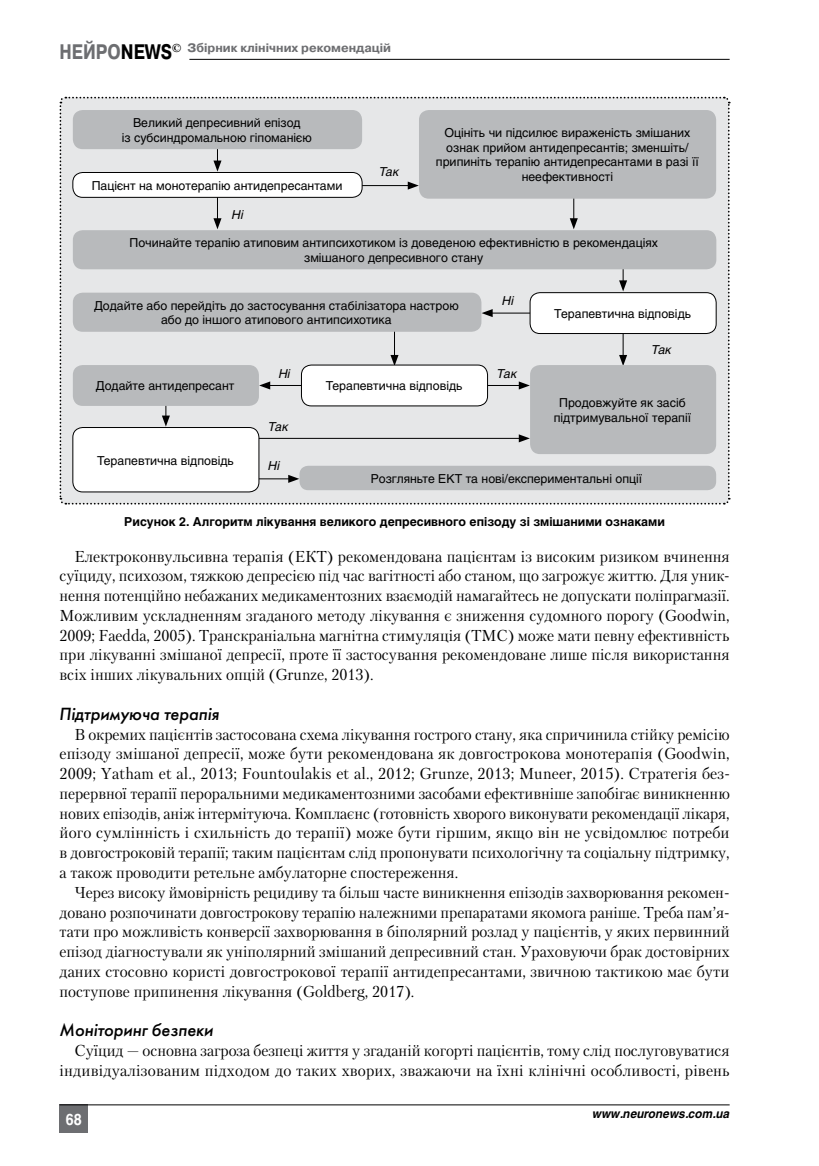
<style>
.page{position:relative;width:819px;height:1166px;background:#fff}
.page>*{position:absolute;margin:0;border:0;box-sizing:border-box;transform-origin:0 0}
.t1{font:italic 17.5px "Futuris C";color:#000}
.t2{font:15.75px/19.8px "Petersburg C";color:#000;text-align:justify}
.t3{font:700 15.75px "Helios C";color:#fff;scale:.9 1}
.t4{font:12.25px/14.7px "Helios C";color:#000;text-align:center}
.t5{font:700 12.25px "Helios C";color:#000}
.t6{font:700 12.25px "Pragmatica C";color:#6d6e71}
.t7{font:italic 700 12.25px "Helios C";color:#000;scale:.95 1}
.t8{font:italic 12.25px "Helios C";color:#000}
.s1{font-size:21px}
.s2{font-size:21px;color:#000}
.s3{font-family:"Garamond";color:#000}
</style>
<div class="page">
<div style="left:60px;top:1104px;width:28px;height:28px;background:#6d6e71"></div>
<hr style="left:60px;top:1104px;width:669px;height:1px;background:#000">
<hr style="left:189px;top:59px;width:540px;height:1px;background:#000">
<svg style="left:59px;top:96px;width:671px;height:409px;background:#e0e1e2"></svg>
<div style="left:73px;top:110px;width:289px;height:39px;background:#b8babc;border-radius:10px"></div>
<div style="left:73px;top:172px;width:289px;height:25px;background:#fff;border-radius:10px"></div>
<div style="left:73px;top:172px;width:289px;height:26px;border:1px solid #000;border-radius:10px"></div>
<div style="left:419px;top:110px;width:297px;height:89px;background:#b8babc;border-radius:10px"></div>
<div style="left:73px;top:230px;width:643px;height:39px;background:#b8babc;border-radius:10px"></div>
<div style="left:530px;top:293px;width:186px;height:40px;background:#fff;border-radius:10px"></div>
<div style="left:530px;top:292px;width:186px;height:42px;border:1px solid #000;border-radius:10px"></div>
<div style="left:301px;top:365px;width:186px;height:41px;background:#fff;border-radius:10px"></div>
<div style="left:301px;top:365px;width:186px;height:41px;border:1px solid #000;border-radius:10px"></div>
<div style="left:73px;top:427px;width:186px;height:65px;background:#fff;border-radius:10px"></div>
<div style="left:73px;top:427px;width:186px;height:65px;border:1px solid #000;border-radius:10px"></div>
<div style="left:73px;top:365px;width:186px;height:41px;background:#b8babc;border-radius:10px"></div>
<div style="left:530px;top:365px;width:186px;height:89px;background:#b8babc;border-radius:10px"></div>
<div style="left:299px;top:466px;width:417px;height:24px;background:#b8babc;border-radius:9px"></div>
<div style="left:73px;top:293px;width:408px;height:39px;background:#b8babc;border-radius:10px"></div>
<p class="t6" style="left:60px;top:41px;width:333px"><span class="s1">НЕЙРО</span><span class="s2">NEWS</span><span class="s3">©</span> Збірник клінічних рекомендацій</p>
<p class="t4" style="left:122px;top:115px;width:191px">Великий депресивний епізод<br>із субсиндромальною гіпоманією</p>
<p class="t4" style="left:92px;top:178px;width:252px">Пацієнт на монотерапію антидепресантами</p>
<p class="t8" style="left:232px;top:207px;width:13px">Ні</p>
<p class="t8" style="left:379px;top:164px;width:21px">Так</p>
<p class="t4" style="left:436px;top:125px;width:264px">Оцініть чи підсилює вираженість змішаних ознак прийом антидепресантів; зменшіть/ припиніть терапію антидепресантами в разі її неефективності</p>
<p class="t4" style="left:129px;top:235px;width:530px">Починайте терапію атиповим антипсихотиком із доведеною ефективністю в рекомендаціях змішаного депресивного стану</p>
<p class="t4" style="left:94px;top:298px;width:366px">Додайте або перейдіть до застосування стабілізатора настрою або до іншого атипового антипсихотика</p>
<p class="t4" style="left:96px;top:378px;width:140px">Додайте антидепресант</p>
<p class="t4" style="left:97px;top:453px;width:138px">Терапевтична відповідь</p>
<p class="t8" style="left:279px;top:366px;width:13px">Ні</p>
<p class="t8" style="left:268px;top:419px;width:21px">Так</p>
<p class="t8" style="left:268px;top:458px;width:13px">Ні</p>
<p class="t4" style="left:325px;top:378px;width:138px">Терапевтична відповідь</p>
<p class="t8" style="left:502px;top:294px;width:13px">Ні</p>
<p class="t8" style="left:497px;top:366px;width:21px">Так</p>
<p class="t4" style="left:554px;top:306px;width:138px">Терапевтична відповідь</p>
<p class="t8" style="left:651px;top:342px;width:21px">Так</p>
<p class="t4" style="left:553px;top:395px;width:139px">Продовжуйте як засіб підтримувальної терапії</p>
<p class="t4" style="left:371px;top:471px;width:273px">Розгляньте ЕКТ та нові/експериментальні опції</p>
<p class="t5" style="left:124px;top:514px;width:542px">Рисунок 2. Алгоритм лікування великого депресивного епізоду зі змішаними ознаками</p>
<p class="t2" style="left:60px;top:546px;width:671px;text-indent:15px">Електроконвульсивна терапія (ЕКТ) рекомендована пацієнтам із високим ризиком вчинення суїциду, психозом, тяжкою депресією під час вагітності або станом, що загрожує життю. Для уник‑ нення потенційно небажаних медикаментозних взаємодій намагайтесь не допускати поліпрагмазії.<br>Можливим ускладненням згаданого методу лікування є зниження судомного порогу (Goodwin, 2009; Faedda, 2005). Транскраніальна магнітна стимуляція (ТМС) може мати певну ефективність при лікуванні змішаної депресії, проте її застосування рекомендоване лише після використання всіх інших лікувальних опцій (Grunze, 2013).</p>
<p class="t1" style="left:60px;top:703px;width:161px">Підтримуюча терапія</p>
<p class="t2" style="left:60px;top:724px;width:671px;text-indent:15px">В окремих пацієнтів застосована схема лікування гострого стану, яка спричинила стійку ремісію епізоду змішаної депресії, може бути рекомендована як довгострокова монотерапія (Goodwin, 2009; Yatham et al., 2013; Fountoulakis et al., 2012; Grunze, 2013; Muneer, 2015). Стратегія без&shy;перервної терапії пероральними медикаментозними засобами ефективніше запобігає виникненню нових епізодів, аніж інтермітуюча. Комплаєнс (готовність хворого виконувати рекомендації лікаря, його сумлінність і схильність до терапії) може бути гіршим, якщо він не усвідомлює потреби в довгостроковій терапії; таким пацієнтам слід пропонувати психологічну та соціальну підтримку, а також проводити ретельне амбулаторне спостереження.</p>
<p class="t2" style="left:60px;top:882px;width:671px;text-indent:15px">Через високу ймовірність рецидиву та більш часте виникнення епізодів захворювання рекомен‑ довано розпочинати довгострокову терапію належними препаратами якомога раніше. Треба пам’я‑ тати про можливість конверсії захворювання в біполярний розлад у пацієнтів, у яких первинний епізод діагностували як уніполярний змішаний депресивний стан. Ураховуючи брак достовірних даних стосовно користі довгострокової терапії антидепресантами, звичною тактикою має бути поступове припинення лікування (Goldberg, 2017).</p>
<p class="t1" style="left:60px;top:1019px;width:155px">Моніторинг безпеки</p>
<p class="t2" style="left:60px;top:1040px;width:671px;text-align:right">Суїцид — основна загроза безпеці життя у згаданій когорті пацієнтів, тому слід послуговуватися індивідуалізованим підходом до таких хворих, зважаючи на їхні клінічні особливості, рівень</p>
<p class="t3" style="left:66px;top:1110px;width:19px">68</p>
<p class="t7" style="left:592px;top:1106px;width:146px">www.neuronews.com.ua</p>
</div>
